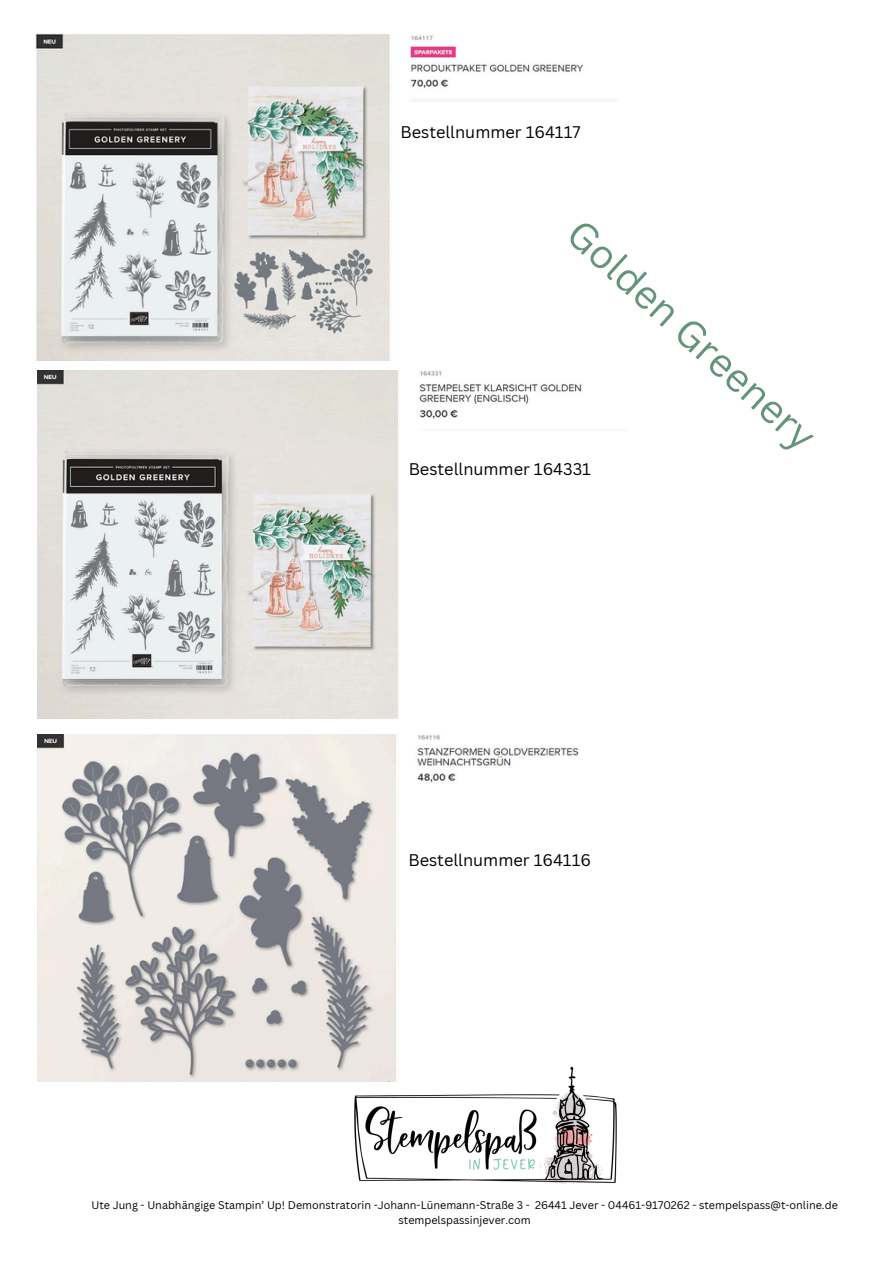
<style>
.page{position:relative;width:894px;height:1264px;background:#fff}
.page>*{position:absolute;margin:0;border:0;box-sizing:border-box;transform-origin:0 0}
.t1{font:38.85px "Canva Sans";color:#64947a}
.t2{font:16.35px "Canva Sans";color:#000}
.t3{font:10.8px "Canva Sans";color:#000}
</style>
<div class="page">
<img style="left:35px;top:34px;width:549px;height:326px">
<div style="left:400px;top:103px;width:268px;height:268px;background:#fff"></div>
<img style="left:37px;top:734px;width:542px;height:347px">
<img style="left:353px;top:1064px;width:264px;height:120px">
<img style="left:37px;top:371px;width:545px;height:347px">
<div style="left:400px;top:431px;width:268px;height:268px;background:#fff"></div>
<div style="left:400px;top:789px;width:240px;height:251px;background:#fff"></div>
<h2 class="t2" style="left:400px;top:121px;width:181px">Bestellnummer 164117</h2>
<p class="t1" style="left:591px;top:207px;width:321px;rotate:42deg">Golden Greenery</p>
<p class="t2" style="left:408px;top:458px;width:184px">Bestellnummer 164331</p>
<h2 class="t2" style="left:408px;top:848px;width:184px">Bestellnummer 164116</h2>
<p class="t3" style="left:91px;top:1197px;width:747px">Ute Jung - Unabhängige Stampin’ Up! Demonstratorin -Johann-Lünemann-Straße 3 - 26441 Jever - 04461-9170262 - stempelspass@t-online.de</p>
<p class="t3" style="left:398px;top:1212px;width:134px">stempelspassinjever.com</p>
</div>
